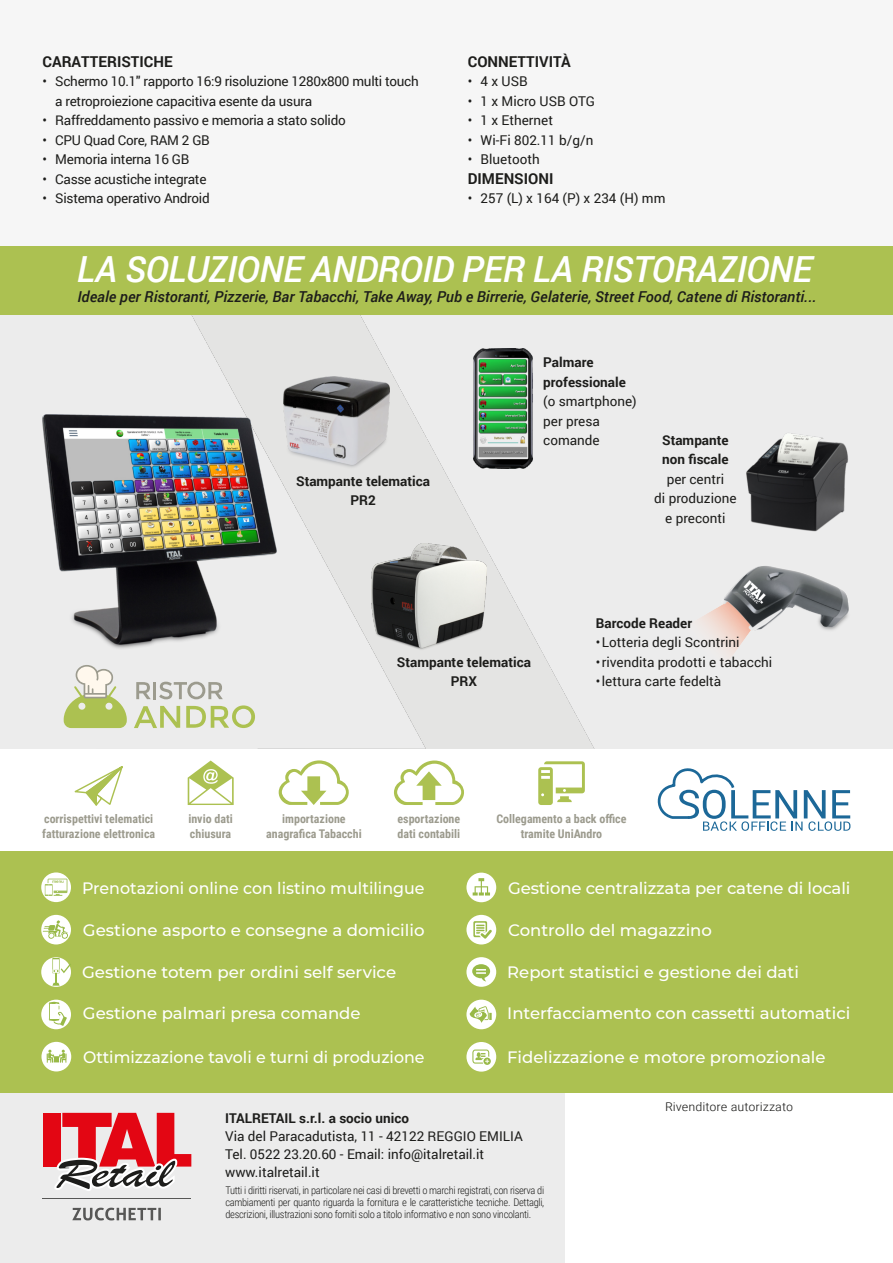
<style>
.page{position:relative;width:893px;height:1263px;background:#fff}
.page>*{position:absolute;margin:0;border:0;box-sizing:border-box;transform-origin:0 0}
.t1{font:italic 500 36px "Roboto";letter-spacing:-.01em;color:#fff}
.t2{font:500 16.5px "Montserrat";color:#fff}
.t3{font:500 16.5px "Montserrat";color:#fff;scale:.96 1}
.t4{font:italic 500 15px "Roboto";color:#1d1d1b}
.t5{font:700 15px "Roboto";color:#1d1d1b}
.t6{font:13.5px/19.5px "Roboto";color:#1d1d1b}
.t7{font:13.5px/19.5px "Roboto";letter-spacing:-.02em;color:#1d1d1b}
.t8{font:700 13.5px/19.5px "Roboto";color:#1d1d1b;text-align:center}
.t9{font:700 12px/15px "Roboto Condensed";color:#9c9b8e}
.t10{font:300 12px "Roboto Condensed";color:#1d1d1b;scale:1.2 1}
.t11{font:300 10.5px/12px "Roboto Condensed";letter-spacing:-.03em;color:#1d1d1b;text-align:justify}
</style>
<div class="page">
<img style="left:426px;top:315px;width:169px;height:434px">
<img style="left:0;top:315px;width:426px;height:434px">
<img style="left:284px;top:376px;width:106px;height:93px">
<img style="left:372px;top:543px;width:114px;height:107px">
<img style="left:42px;top:414px;width:235px;height:236px">
<img style="left:0;top:246px;width:893px;height:1px">
<div style="left:0;top:247px;width:893px;height:68px;background:#acc151"></div>
<svg style="left:134px;top:706px;width:46px;height:22px"></svg>
<svg style="left:186px;top:705px;width:69px;height:23px;background:#d1d9ab"></svg>
<svg style="left:136px;top:682px;width:15px;height:17px"></svg>
<hr style="left:153px;top:682px;width:3px;height:17px;background:#9c9b8e">
<svg style="left:159px;top:682px;width:64px;height:17px"></svg>
<svg style="left:64px;top:665px;width:63px;height:63px;background:#ced6a4"></svg>
<svg style="left:188px;top:760px;width:46px;height:45px"></svg>
<svg style="left:279px;top:760px;width:70px;height:45px"></svg>
<svg style="left:394px;top:760px;width:70px;height:45px"></svg>
<svg style="left:538px;top:761px;width:47px;height:44px"></svg>
<svg style="left:74px;top:766px;width:49px;height:40px"></svg>
<svg style="left:657px;top:768px;width:193px;height:63px"></svg>
<div style="left:0;top:851px;width:893px;height:242px;background:#acc151"></div>
<div style="left:41px;top:1000px;width:30px;height:29px;background:#fff;border-radius:50%"></div>
<svg style="left:49px;top:1002px;width:18px;height:24px"></svg>
<div style="left:41px;top:1042px;width:30px;height:29px;background:#fff;border-radius:50%"></div>
<svg style="left:47px;top:1050px;width:20px;height:13px"></svg>
<div style="left:466px;top:1042px;width:30px;height:29px;background:#fff;border-radius:50%"></div>
<svg style="left:472px;top:1049px;width:19px;height:16px"></svg>
<div style="left:466px;top:915px;width:30px;height:29px;background:#fff;border-radius:50%"></div>
<svg style="left:473px;top:921px;width:19px;height:18px"></svg>
<div style="left:466px;top:957px;width:30px;height:30px;background:#fff;border-radius:50%"></div>
<svg style="left:472px;top:964px;width:18px;height:17px"></svg>
<div style="left:466px;top:1000px;width:30px;height:29px;background:#fff;border-radius:50%"></div>
<svg style="left:470px;top:1006px;width:22px;height:17px"></svg>
<div style="left:466px;top:873px;width:30px;height:29px;background:#fff;border-radius:50%"></div>
<svg style="left:473px;top:878px;width:17px;height:17px"></svg>
<svg style="left:41px;top:872px;width:30px;height:30px"></svg>
<svg style="left:45px;top:879px;width:22px;height:17px"></svg>
<div style="left:41px;top:915px;width:30px;height:29px;background:#fff;border-radius:50%"></div>
<svg style="left:43px;top:920px;width:25px;height:19px"></svg>
<div style="left:41px;top:957px;width:30px;height:30px;background:#fff;border-radius:50%"></div>
<svg style="left:52px;top:958px;width:8px;height:15px"></svg>
<div style="left:53px;top:959px;width:6px;height:10px;background:#fff"></div>
<svg style="left:52px;top:963px;width:19px;height:23px"></svg>
<div style="left:0;top:1093px;width:893px;height:170px;background:#ececec"></div>
<div style="left:566px;top:1093px;width:327px;height:170px;background:#fff"></div>
<svg style="left:72px;top:1208px;width:89px;height:12px"></svg>
<hr style="left:43px;top:1198px;width:148px;height:1px;background:#575756">
<svg style="left:43px;top:1113px;width:148px;height:78px"></svg>
<img style="left:439px;top:345px;width:128px;height:127px">
<img style="left:744px;top:428px;width:106px;height:106px">
<img style="left:680px;top:566px;width:170px;height:106px">
<p class="t5" style="left:43px;top:51px;width:132px">CARATTERISTICHE</p>
<p class="t7" style="left:55px;top:71px;width:365px;text-indent:-13px">• Schermo 10.1" rapporto 16:9 risoluzione 1280x800 multi touch a retroproiezione capacitiva esente da usura</p>
<p class="t7" style="left:43px;top:110px;width:305px">• Raffreddamento passivo e memoria a stato solido</p>
<p class="t7" style="left:43px;top:130px;width:169px">• CPU Quad Core, RAM 2 GB</p>
<p class="t7" style="left:43px;top:149px;width:148px">• Memoria interna 16 GB</p>
<p class="t7" style="left:43px;top:169px;width:165px">• Casse acustiche integrate</p>
<p class="t7" style="left:43px;top:188px;width:169px">• Sistema operativo Android</p>
<p class="t5" style="left:468px;top:51px;width:104px">CONNETTIVITÀ</p>
<p class="t6" style="left:468px;top:71px;width:62px">• 4xUSB</p>
<p class="t6" style="left:468px;top:91px;width:129px">• 1 x Micro USB OTG</p>
<p class="t6" style="left:468px;top:110px;width:87px">• 1 x Ethernet</p>
<p class="t6" style="left:468px;top:130px;width:127px">• Wi-Fi 802.11 b/g/n</p>
<p class="t6" style="left:468px;top:149px;width:73px">• Bluetooth</p>
<p class="t5" style="left:468px;top:168px;width:87px">DIMENSIONI</p>
<p class="t6" style="left:468px;top:188px;width:199px">• 257 (L) x 164 (P) x 234 (H) mm</p>
<h1 class="t1" style="left:77px;top:245px;width:737px">LA SOLUZIONE ANDROID PER LA RISTORAZIONE</h1>
<p class="t4" style="left:77px;top:286px;width:740px">Ideale per Ristoranti, Pizzerie, Bar Tabacchi, Take Away, Pub e Birrerie, Gelaterie, Street Food, Catene di Ristoranti...</p>
<p class="t8" style="left:296px;top:471px;width:136px">Stampante telematica<br>PR2</p>
<p class="t8" style="left:543px;top:352px;width:84px;text-align:left">Palmare professionale</p>
<p class="t6" style="left:543px;top:391px;width:95px">(o smartphone) per presa comande</p>
<p class="t8" style="left:662px;top:430px;width:68px;text-align:left">Stampante non fiscale</p>
<p class="t6" style="left:654px;top:469px;width:84px;text-align:center">per centri<br>di produzione e preconti</p>
<p class="t8" style="left:397px;top:652px;width:136px">Stampante telematica<br>PRX</p>
<p class="t8" style="left:596px;top:613px;width:98px">Barcode Reader</p>
<p class="t6" style="left:596px;top:632px;width:145px">•Lotteria degli Scontrini</p>
<p class="t6" style="left:596px;top:652px;width:178px">•rivendita prodotti e tabacchi</p>
<p class="t6" style="left:596px;top:671px;width:127px">•lettura carte fedeltà</p>
<p class="t9" style="left:42px;top:812px;width:114px">corrispettivi telematici fatturazione elettronica</p>
<p class="t9" style="left:188px;top:812px;width:46px">invio dati chiusura</p>
<p class="t9" style="left:266px;top:812px;width:97px;text-align:center">importazione anagrafica Tabacchi</p>
<p class="t9" style="left:397px;top:812px;width:64px">esportazione dati contabili</p>
<p class="t9" style="left:496px;top:812px;width:132px;text-align:center">Collegamento a back office tramite UniAndro</p>
<p class="t3" style="left:82px;top:878px;width:358px">Prenotazioni online con listino multilingue</p>
<p class="t2" style="left:83px;top:920px;width:343px">Gestione asporto e consegne a domicilio</p>
<p class="t2" style="left:82px;top:962px;width:316px">Gestione totem per ordini self service</p>
<p class="t2" style="left:83px;top:1003px;width:279px">Gestione palmari presa comande</p>
<p class="t3" style="left:83px;top:1047px;width:357px">Ottimizzazione tavoli e turni di produzione</p>
<p class="t2" style="left:508px;top:878px;width:344px">Gestione centralizzata per catene di locali</p>
<p class="t2" style="left:508px;top:920px;width:205px">Controllo del magazzino</p>
<p class="t2" style="left:507px;top:962px;width:293px">Report statistici e gestione dei dati</p>
<p class="t2" style="left:507px;top:1003px;width:345px">Interfacciamento con cassetti automatici</p>
<p class="t2" style="left:507px;top:1047px;width:320px">Fidelizzazione e motore promozionale</p>
<p class="t8" style="left:225px;top:1108px;width:185px">ITALRETAIL s.r.l. a socio unico</p>
<p class="t6" style="left:225px;top:1127px;width:299px;line-height:18px">Via del Paracadutista, 11 - 42122 REGGIO EMILIA<br>Tel. 0522 23.20.60 - Email: info@italretail.it www.italretail.it</p>
<p class="t11" style="left:225px;top:1186px;width:320px">Tutti i diritti riservati, in particolare nei casi di brevetti o marchi registrati, con riserva di cambiamenti per quanto riguarda la fornitura e le caratteristiche tecniche. Dettagli, descrizioni, illustrazioni sono forniti solo a titolo informativo e non sono vincolanti.</p>
<p class="t10" style="left:665px;top:1102px;width:108px">Rivenditore autorizzato</p>
</div>
